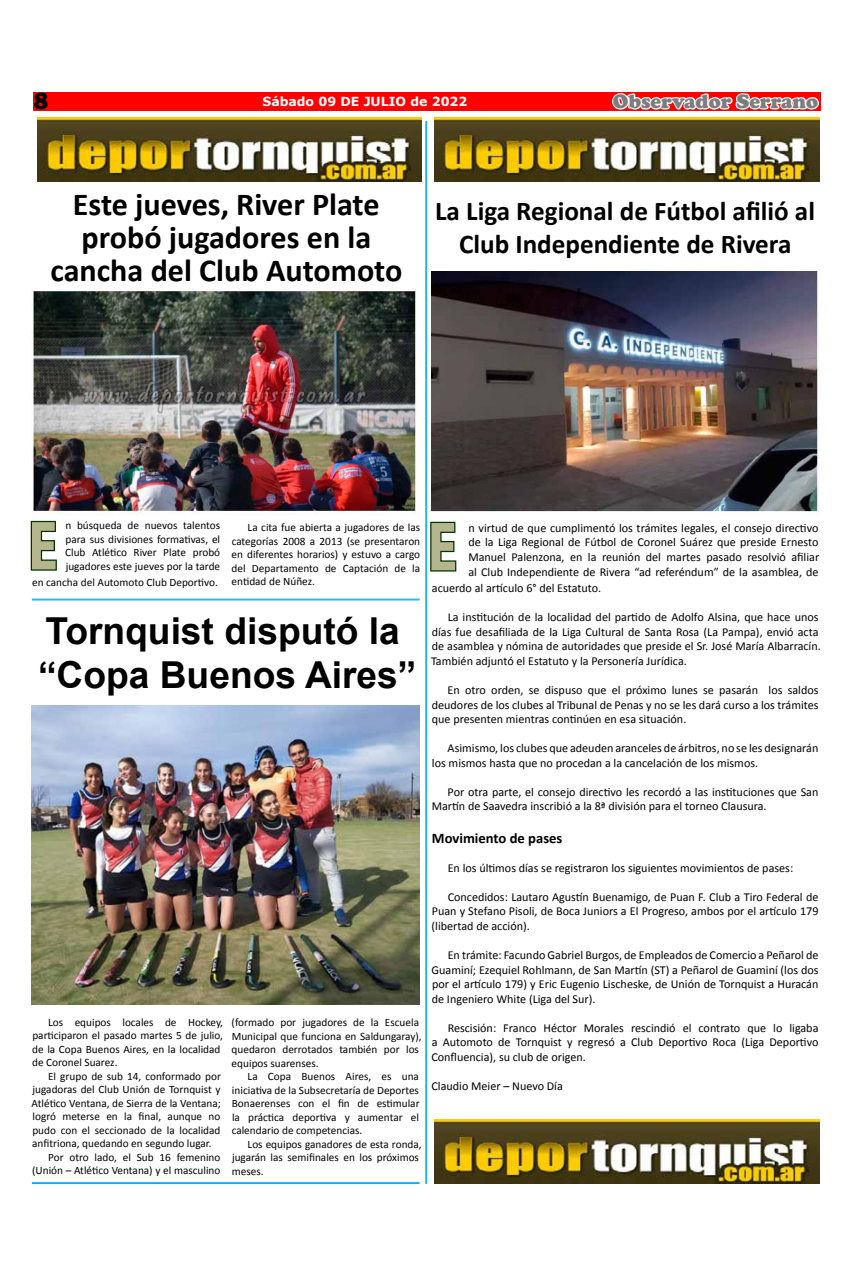
<style>
.page{position:relative;width:851px;height:1276px;background:#fff}
.page>*{position:absolute;margin:0;border:0;box-sizing:border-box;transform-origin:0 0}
.t1{font:700 67.5px "Ebrima";color:#b5b68e;scale:.83 1}
.t2{font:700 37.12px/44.5px "Arial";color:#000}
.t3{font:700 32.12px/32.5px "Calibri";color:#000;text-align:center}
.t4{font:700 27.12px/32.5px "Calibri";color:#000;text-align:center}
.t5{font:800 24.62px "Franklin Gothic";color:#000}
.t6{font:900 20px "Cooper";color:#7c7d80}
.t7{font:700 14.62px "Calibri";color:#000}
.t8{font:700 12.5px "Verdana";color:#fff}
.t9{font:12.12px/14.5px "Calibri";color:#000;text-align:justify}
.t10{font:11.25px/13.5px "Calibri";color:#000}
</style>
<div class="page">
<div style="left:33px;top:92px;width:787px;height:18px;background:#f00"></div>
<svg style="left:610px;top:93px;width:210px;height:89px"></svg>
<hr style="left:426px;top:121px;width:1px;height:1062px;background:#00aeef">
<hr style="left:425px;top:121px;width:1px;height:1062px;background:#00aeef">
<svg style="left:30px;top:520px;width:27px;height:51px"></svg>
<img style="left:434px;top:118px;width:385px;height:64px">
<img style="left:37px;top:118px;width:385px;height:64px">
<img style="left:434px;top:1119px;width:385px;height:64px">
<img style="left:32px;top:706px;width:387px;height:299px">
<hr style="left:32px;top:1182px;width:387px;height:1px;background:#00aeef">
<hr style="left:32px;top:1183px;width:387px;height:1px;background:#00aeef">
<img style="left:32px;top:289px;width:385px;height:226px">
<hr style="left:32px;top:599px;width:387px;height:1px;background:#00aeef">
<img style="left:431px;top:271px;width:388px;height:241px">
<svg style="left:430px;top:521px;width:27px;height:51px"></svg>
<h3 class="t5" style="left:34px;top:85px;width:16px">8</h3>
<p class="t8" style="left:262px;top:93px;width:206px">Sábado 09 DE JULIO de 2022</p>
<h3 class="t6" style="left:612px;top:90px;width:207px">Observador Serrano</h3>
<h3 class="t3" style="left:50px;top:188px;width:353px">Este jueves, River Plate probó jugadores en la cancha del Club Automoto</h3>
<h3 class="t4" style="left:435px;top:195px;width:381px">La Liga Regional de Fútbol afilió al<br>Club Independiente de Rivera</h3>
<p class="t10" style="left:65px;top:519px;width:157px;text-align:justify">n búsqueda de nuevos talentos para sus divisiones formativas, el Club Atlético River Plate probó jugadores este jueves por la tarde</p>
<p class="t10" style="left:32px;top:576px;width:187px">en cancha del Automoto Club Deportivo.</p>
<h1 class="t1" style="left:27px;top:495px;width:38px">E</h1>
<p class="t10" style="left:231px;top:521px;width:190px;text-align:justify;text-indent:16px">La cita fue abierta a jugadores de las categorías 2008 a 2013 (se presentaron en diferentes horarios) y estuvo a cargo del Departamento de Captación de la entidad de Núñez.</p>
<h2 class="t2" style="left:38px;top:609px;width:380px">Tornquist disputó la “Copa Buenos Aires”</h2>
<p class="t10" style="left:32px;top:1015px;width:192px;text-indent:16px">Los equipos locales de Hockey, participaron el pasado martes 5 de julio, de la Copa Buenos Aires, en la localidad de Coronel Suarez.</p>
<p class="t10" style="left:48px;top:1069px;width:174px">El grupo de sub 14, conformado por</p>
<p class="t10" style="left:33px;top:1082px;width:189px">jugadoras del Club Unión de Tornquist y</p>
<p class="t10" style="left:32px;top:1096px;width:191px">Atlético Ventana, de Sierra de la Ventana;</p>
<p class="t10" style="left:33px;top:1109px;width:189px">logró meterse en la final, aunque no</p>
<p class="t10" style="left:32px;top:1123px;width:189px">pudo con el seccionado de la localidad</p>
<p class="t10" style="left:32px;top:1136px;width:181px">anfitriona, quedando en segundo lugar.</p>
<p class="t10" style="left:48px;top:1150px;width:174px">Por otro lado, el Sub 16 femenino</p>
<p class="t10" style="left:32px;top:1163px;width:190px">(Unión – Atlético Ventana) y el masculino</p>
<p class="t10" style="left:231px;top:1016px;width:191px">(formado por jugadores de la Escuela Municipal que funciona en Saldungaray), quedaron derrotados también por los equipos suarenses.</p>
<p class="t10" style="left:232px;top:1070px;width:189px;text-align:justify;text-indent:16px">La Copa Buenos Aires, es una iniciativa de la Subsecretaría de Deportes Bonaerenses con el fin de estimular la práctica deportiva y aumentar el calendario de competencias.</p>
<p class="t10" style="left:232px;top:1137px;width:191px;text-indent:16px">Los equipos ganadores de esta ronda, jugarán las semifinales en los próximos meses.</p>
<h1 class="t1" style="left:427px;top:496px;width:38px">E</h1>
<p class="t9" style="left:432px;top:563px;width:388px;line-height:16.6px;text-indent:37px">al Club Independiente de Rivera “ad referéndum” de la asamblea, de acuerdo al artículo 6° del Estatuto.</p>
<p class="t9" style="left:431px;top:610px;width:391px;text-align:left;text-indent:17px">La institución de la localidad del partido de Adolfo Alsina, que hace unos días fue desafiliada de la Liga Cultural de Santa Rosa (La Pampa), envió acta de asamblea y nómina de autoridades que preside el Sr. José María Albarracín.<br>También adjuntó el Estatuto y la Personería Jurídica.</p>
<p class="t9" style="left:432px;top:683px;width:388px;text-indent:16px">En otro orden, se dispuso que el próximo lunes se pasarán los saldos deudores de los clubes al Tribunal de Penas y no se les dará curso a los trámites que presenten mientras continúen en esa situación.</p>
<p class="t9" style="left:432px;top:741px;width:388px;text-indent:16px">Asimismo, los clubes que adeuden aranceles de árbitros, no se les designarán los mismos hasta que no procedan a la cancelación de los mismos.</p>
<p class="t9" style="left:431px;top:784px;width:388px;text-indent:16px">Por otra parte, el consejo directivo les recordó a las instituciones que San<br>Martín de Saavedra inscribió a la 8ª división para el torneo Clausura.</p>
<p class="t7" style="left:432px;top:828px;width:132px">Movimiento de pases</p>
<p class="t9" style="left:447px;top:860px;width:347px">En los últimos días se registraron los siguientes movimientos de pases:</p>
<p class="t9" style="left:431px;top:889px;width:388px;text-indent:16px">Concedidos: Lautaro Agustín Buenamigo, de Puan F. Club a Tiro Federal de Puan y Stefano Pisoli, de Boca Juniors a El Progreso, ambos por el artículo 179 (libertad de acción).</p>
<p class="t9" style="left:431px;top:947px;width:388px;text-indent:16px">En trámite: Facundo Gabriel Burgos, de Empleados de Comercio a Peñarol de Guaminí; Ezequiel Rohlmann, de San Martín (ST) a Peñarol de Guaminí (los dos por el artículo 179) y Eric Eugenio Lischeske, de Unión de Tornquist a Huracán de Ingeniero White (Liga del Sur).</p>
<p class="t9" style="left:431px;top:1020px;width:388px;text-indent:16px">Rescisión: Franco Héctor Morales rescindió el contrato que lo ligaba a Automoto de Tornquist y regresó a Club Deportivo Roca (Liga Deportivo Confluencia), su club de origen.</p>
<p class="t9" style="left:431px;top:1078px;width:133px">Claudio Meier – Nuevo Día</p>
<p class="t9" style="left:468px;top:520px;width:352px">n virtud de que cumplimentó los trámites legales, el consejo directivo de la Liga Regional de Fútbol de Coronel Suárez que preside Ernesto Manuel Palenzona, en la reunión del martes pasado resolvió afiliar</p>
</div>
